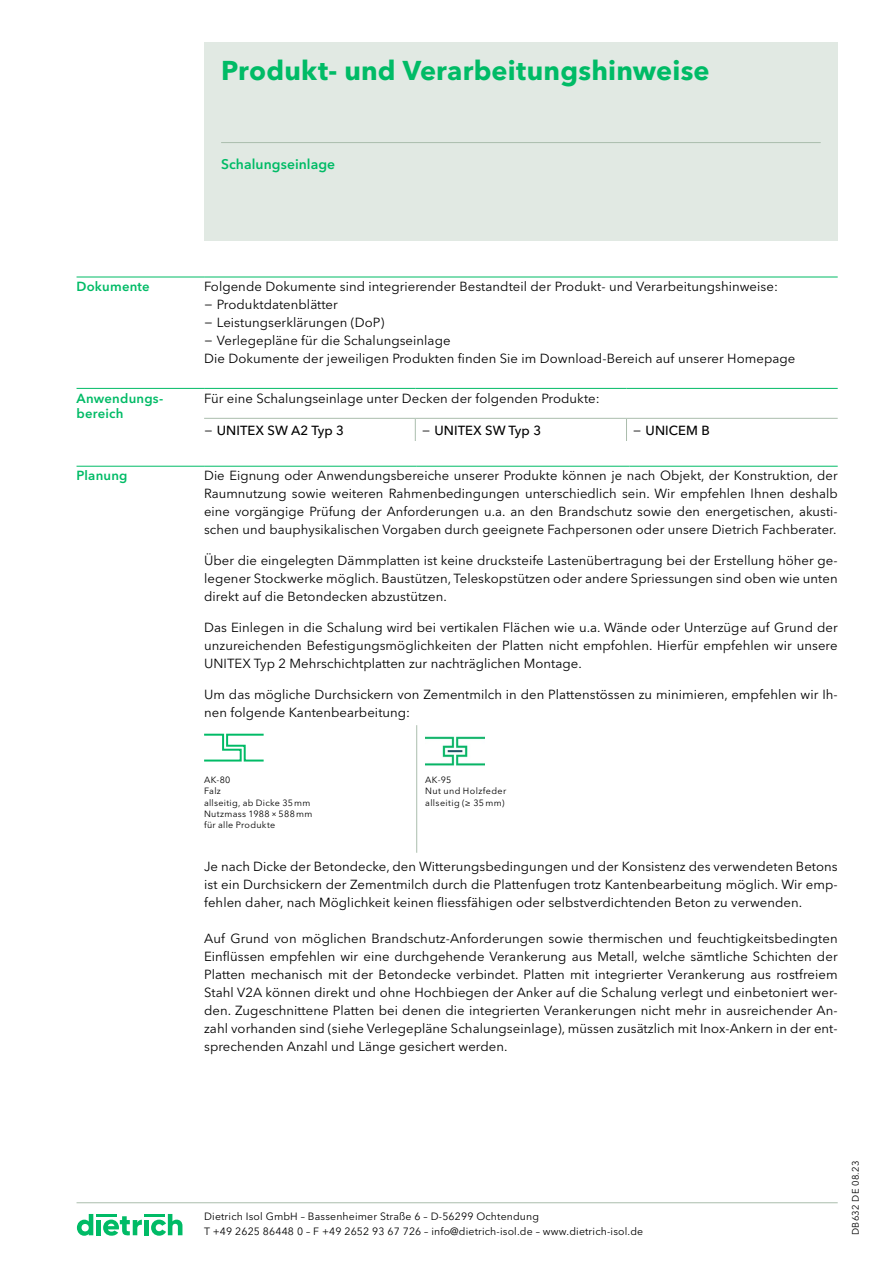
<style>
.page{position:relative;width:893px;height:1263px;background:#fff}
.page>*{position:absolute;margin:0;border:0;box-sizing:border-box;transform-origin:0 0}
.t1{font:700 27px "Avenir Next W1 G";letter-spacing:.005em;color:#0b6}
.t2{font:600 13.8px "Avenir Next W1 G";letter-spacing:.005em;color:#0b6}
.t3{font:13.2px/18px "Avenir Next W1 G";letter-spacing:.005em;color:#000;text-align:justify}
.t4{font:500 13.2px "Avenir Next W1 G";letter-spacing:.005em;color:#000}
.t5{font:600 13.2px/15.8px "Avenir Next W1 G";letter-spacing:.015em;color:#0b6}
.t6{font:10.5px/14.4px "Avenir Next W1 G";letter-spacing:.015em;color:#000}
.t7{font:9.3px "Avenir Next W1 G";letter-spacing:.025em;color:#000}
.t8{font:9px/11.2px "Avenir Next W1 G";letter-spacing:.035em;color:#000}
.s1{font-weight:400}
</style>
<div class="page">
<hr style="left:77px;top:1202px;width:761px;height:1px;background:#aabdad">
<svg style="left:77px;top:1214px;width:16px;height:21px"></svg>
<svg style="left:151px;top:1214px;width:31px;height:21px"></svg>
<div style="left:144px;top:1220px;width:5px;height:15px;background:#0b6"></div>
<hr style="left:144px;top:1214px;width:21px;height:2px;background:#0b6">
<div style="left:96px;top:1220px;width:5px;height:15px;background:#0b6"></div>
<hr style="left:96px;top:1214px;width:21px;height:2px;background:#0b6">
<svg style="left:103px;top:1216px;width:39px;height:19px"></svg>
<div style="left:204px;top:43px;width:634px;height:198px;background:#e1e9e3"></div>
<hr style="left:77px;top:277px;width:127px;height:1px;background:#0b6">
<hr style="left:204px;top:277px;width:634px;height:1px;background:#0b6">
<hr style="left:77px;top:388px;width:127px;height:1px;background:#0b6">
<hr style="left:204px;top:388px;width:211px;height:1px;background:#0b6">
<hr style="left:415px;top:388px;width:211px;height:1px;background:#0b6">
<hr style="left:626px;top:388px;width:212px;height:1px;background:#0b6">
<svg style="left:415px;top:419px;width:1px;height:22px"></svg>
<svg style="left:626px;top:419px;width:1px;height:22px"></svg>
<hr style="left:204px;top:418px;width:211px;height:1px;background:#aabdad">
<hr style="left:415px;top:418px;width:211px;height:1px;background:#aabdad">
<hr style="left:626px;top:418px;width:212px;height:1px;background:#aabdad">
<hr style="left:416px;top:725px;width:1px;height:47px;background:#aabdad">
<hr style="left:416px;top:772px;width:1px;height:81px;background:#aabdad">
<hr style="left:77px;top:466px;width:127px;height:1px;background:#0b6">
<hr style="left:204px;top:466px;width:213px;height:1px;background:#0b6">
<hr style="left:417px;top:466px;width:212px;height:1px;background:#0b6">
<hr style="left:629px;top:466px;width:209px;height:1px;background:#0b6">
<svg style="left:204px;top:734px;width:60px;height:27px"></svg>
<img style="left:425px;top:736px;width:60px;height:30px">
<hr style="left:221px;top:142px;width:600px;height:1px;background:#aabdad">
<h1 class="t1" style="left:221px;top:49px;width:490px">Produkt- und Verarbeitungshinweise</h1>
<p class="t2" style="left:221px;top:153px;width:116px">Schalungseinlage</p>
<p class="t5" style="left:77px;top:278px;width:75px">Dokumente</p>
<p class="t3" style="left:204px;top:276px;width:593px;text-align:left">Folgende Dokumente sind integrierender Bestandteil der Produkt- und Verarbeitungshinweise:<br>− Produktdatenblätter<br>− Leistungserklärungen (DoP)<br>− Verlegepläne für die Schalungseinlage<br>Die Dokumente der jeweiligen Produkten finden Sie im Download-Bereich auf unserer Homepage</p>
<p class="t5" style="left:77px;top:389px;width:88px">Anwendungs&shy;bereich</p>
<p class="t3" style="left:204px;top:388px;width:397px">Für eine Schalungseinlage unter Decken der folgenden Produkte:</p>
<p class="t4" style="left:204px;top:419px;width:141px"><span class="s1">−</span> UNITEX SW A2 Typ 3</p>
<p class="t4" style="left:422px;top:419px;width:121px"><span class="s1">−</span> UNITEX SW Typ 3</p>
<p class="t4" style="left:633px;top:419px;width:78px"><span class="s1">−</span> UNICEM B</p>
<p class="t5" style="left:77px;top:467px;width:52px">Planung</p>
<p class="t3" style="left:204px;top:465px;width:635px">Die Eignung oder Anwendungsbereiche unserer Produkte können je nach Objekt, der Konstruktion, der Raumnutzung sowie weiteren Rahmenbedingungen unterschiedlich sein. Wir empfehlen Ihnen deshalb eine vorgängige Prüfung der Anforderungen u.a. an den Brandschutz sowie den energetischen, akusti&shy;schen und bauphysikalischen Vorgaben durch geeignete Fachpersonen oder unsere Dietrich Fachberater.</p>
<p class="t3" style="left:204px;top:550px;width:635px">Über die eingelegten Dämmplatten ist keine drucksteife Lastenübertragung bei der Erstellung höher ge&shy;legener Stockwerke möglich. Baustützen, Teleskopstützen oder andere Spriessungen sind oben wie unten direkt auf die Betondecken abzustützen.</p>
<p class="t3" style="left:204px;top:617px;width:635px">Das Einlegen in die Schalung wird bei vertikalen Flächen wie u.a. Wände oder Unterzüge auf Grund der unzureichenden Befestigungsmöglichkeiten der Platten nicht empfohlen. Hierfür empfehlen wir unsere UNITEX Typ 2 Mehrschichtplatten zur nachträglichen Montage.</p>
<p class="t3" style="left:204px;top:684px;width:635px">Um das mögliche Durchsickern von Zementmilch in den Plattenstössen zu minimieren, empfehlen wir Ih&shy;nen folgende Kantenbearbeitung:</p>
<p class="t8" style="left:204px;top:773px;width:110px">AK-80<br>Falz<br>allseitig, ab Dicke 35mm<br>Nutzmass 1988×588mm für alle Produkte</p>
<p class="t8" style="left:425px;top:773px;width:83px">AK-95<br>Nut und Holzfeder allseitig (≥ 35 mm)</p>
<p class="t3" style="left:204px;top:856px;width:635px">Je nach Dicke der Betondecke, den Witterungsbedingungen und der Konsistenz des verwendeten Betons ist ein Durchsickern der Zementmilch durch die Plattenfugen trotz Kantenbearbeitung möglich. Wir emp&shy;fehlen daher, nach Möglichkeit keinen fliessfähigen oder selbstverdichtenden Beton zu verwenden.</p>
<p class="t3" style="left:204px;top:928px;width:635px">Auf Grund von möglichen Brandschutz-Anforderungen sowie thermischen und feuchtigkeitsbedingten Einflüssen empfehlen wir eine durchgehende Verankerung aus Metall, welche sämtliche Schichten der Platten mechanisch mit der Betondecke verbindet. Platten mit integrierter Verankerung aus rostfreiem Stahl V2A können direkt und ohne Hochbiegen der Anker auf die Schalung verlegt und einbetoniert wer&shy;den. Zugeschnittene Platten bei denen die integrierten Verankerungen nicht mehr in ausreichender An&shy;zahl vorhanden sind (siehe Verlegepläne Schalungseinlage), müssen zusätzlich mit Inox-Ankern in der ent&shy;sprechenden Anzahl und Länge gesichert werden.</p>
<p class="t6" style="left:204px;top:1208px;width:441px">Dietrich Isol GmbH – Bassenheimer Straße 6 – D-56299 Ochtendung<br>T +49 2625 86448 0 – F +49 2652 93 67 726 – info@dietrich-isol.de – www.dietrich-isol.de</p>
<p class="t7" style="left:848px;top:1235px;width:76px;rotate:-90deg">DB632 DE 08.23</p>
</div>
